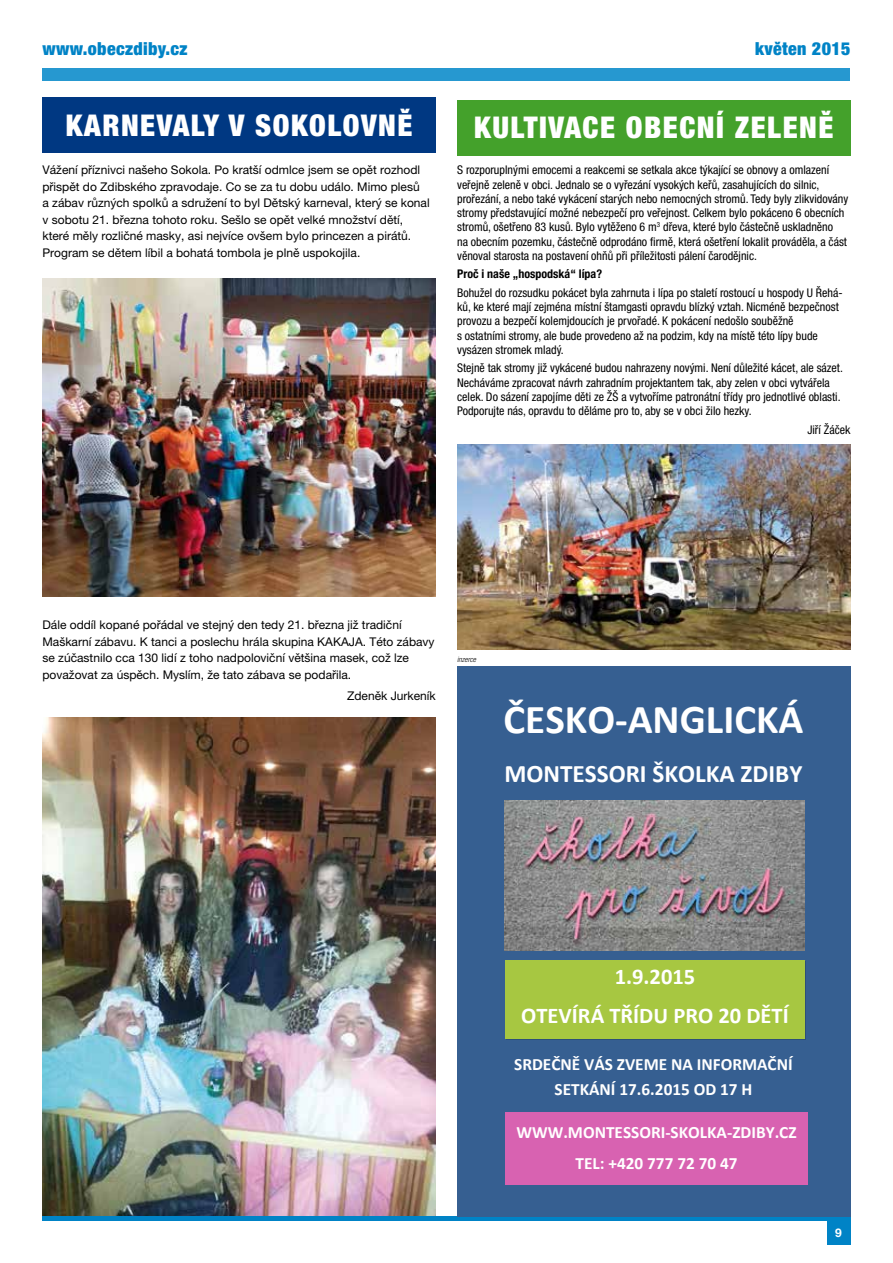
<style>
.page{position:relative;width:893px;height:1263px;background:#fff}
.page>*{position:absolute;margin:0;border:0;box-sizing:border-box;transform-origin:0 0}
.t1{font:700 41.1px "Calibri";color:#fff}
.t2{font:900 condensed 30px "Helvetica Neue LT Pro";letter-spacing:.05em;color:#fff}
.t3{font:700 25.2px "Calibri";color:#fff}
.t4{font:700 23.25px/39.2px "Calibri";color:#fff;text-align:center}
.t5{font:700 22.5px/38.2px "Calibri";color:#fff;text-align:center}
.t6{font:900 condensed 18px "Helvetica Neue LT Pro";letter-spacing:.02em;color:#0083c6}
.t7{font:700 17.25px/24.2px "Calibri";color:#fff;text-align:center}
.t8{font:condensed 12px/14.2px "Helvetica Neue LT Pro";color:#000}
.t9{font:12px/16.5px "Helvetica Neue LT Pro";color:#000}
.t10{font:700 condensed 12px "Helvetica Neue LT Pro";color:#000}
.t11{font:700 12px "Helvetica Neue LT Pro";color:#fff}
.t12{font:italic 300 condensed 7.5px "Helvetica Neue LT Pro";color:#000}
</style>
<div class="page">
<img style="left:43px;top:718px;width:393px;height:498px">
<div style="left:43px;top:68px;width:807px;height:13px;background:#2698d0"></div>
<div style="left:827px;top:1216px;width:23px;height:28px;background:#0083c6"></div>
<hr style="left:43px;top:1216px;width:807px;height:4px;background:#0083c6">
<div style="left:457px;top:666px;width:393px;height:550px;background:#365f91"></div>
<img style="left:504px;top:800px;width:301px;height:151px">
<div style="left:506px;top:962px;width:299px;height:78px;background:#a7c741"></div>
<div style="left:505px;top:960px;width:300px;height:78px;background:#a7c741"></div>
<div style="left:505px;top:1112px;width:303px;height:72px;background:#d862b1"></div>
<img style="left:43px;top:279px;width:393px;height:317px">
<div style="left:43px;top:98px;width:393px;height:55px;background:#003882"></div>
<img style="left:457px;top:444px;width:393px;height:205px">
<div style="left:457px;top:100px;width:393px;height:55px;background:#44a12b"></div>
<h3 class="t6" style="left:43px;top:38px;width:147px">WWW.OBECZDIBY.CZ</h3>
<h3 class="t6" style="left:755px;top:38px;width:97px">KVĚTEN 2015</h3>
<h2 class="t2" style="left:66px;top:107px;width:91px">KARNEVALY</h2>
<h2 class="t2" style="left:229px;top:107px;width:99px">VSOKOLOV</h2>
<h2 class="t2" style="left:378px;top:107px;width:36px">NĚ</h2>
<h2 class="t2" style="left:474px;top:109px;width:361px">KULTIVACE OBECNÍ ZELENĚ</h2>
<p class="t8" style="left:457px;top:163px;width:393px">S rozporuplnými emocemi a reakcemi se setkala akce týkající se obnovy a omlazení veřejně zeleně v obci. Jednalo se o vyřezání vysokých keřů, zasahujících do silnic, prořezání, a nebo také vykácení starých nebo nemocných stromů. Tedy byly zlikvidovány stromy představující možné nebezpečí pro veřejnost. Celkem bylo pokáceno 6 obecních stromů, ošetřeno 83 kusů. Bylo vytěženo 6 m<sup>3</sup> dřeva, které bylo částečně uskladněno<br>na obecním pozemku, částečně odprodáno firmě, která ošetření lokalit prováděla, a část věnoval starosta na postavení ohňů při příležitosti pálení čarodějnic.</p>
<p class="t10" style="left:457px;top:267px;width:146px">Proč i naše „hospodská“ lípa?</p>
<p class="t8" style="left:457px;top:285px;width:387px">Bohužel do rozsudku pokácet byla zahrnuta i lípa po staletí rostoucí u hospody U Řehá&shy;ků, ke které mají zejména místní štamgasti opravdu blízký vztah. Nicméně bezpečnost provozu a bezpečí kolemjdoucích je prvořadé. K pokácení nedošlo souběžně<br>s ostatními stromy, ale bude provedeno až na podzim, kdy na místě této lípy bude vysázen stromek mladý.</p>
<p class="t8" style="left:457px;top:361px;width:387px">Stejně tak stromy již vykácené budou nahrazeny novými. Není důležité kácet, ale sázet.<br>Necháváme zpracovat návrh zahradním projektantem tak, aby zelen v obci vytvářela celek. Do sázení zapojíme děti ze ŽŠ a vytvoříme patronátní třídy pro jednotlivé oblasti.<br>Podporujte nás, opravdu to děláme pro to, aby se v obci žilo hezky.</p>
<p class="t8" style="left:807px;top:422px;width:45px">Jiří Žáček</p>
<p class="t9" style="left:43px;top:162px;width:389px">Vážení příznivci našeho Sokola. Po kratší odmlce jsem se opět rozhodl přispět do Zdibského zpravodaje. Co se za tu dobu událo. Mimo plesů<br>a zábav různých spolků a sdružení to byl Dětský karneval, který se konal v sobotu 21. března tohoto roku. Sešlo se opět velké množství dětí, které měly rozličné masky, asi nejvíce ovšem bylo princezen a pirátů.<br>Program se dětem líbil a bohatá tombola je plně uspokojila.</p>
<p class="t9" style="left:43px;top:617px;width:394px">Dále oddíl kopané pořádal ve stejný den tedy 21. března již tradiční Maškarní zábavu. K tanci a poslechu hrála skupina KAKAJA. Této zábavy se zúčastnilo cca 130 lidí z toho nadpoloviční většina masek, což lze považovat za úspěch. Myslím, že tato zábava se podařila.</p>
<p class="t9" style="left:347px;top:687px;width:90px">Zdeněk Jurkeník</p>
<p class="t12" style="left:457px;top:655px;width:20px">inzerce</p>
<h1 class="t1" style="left:503px;top:693px;width:302px">ČESKO-ANGLICKÁ</h1>
<h3 class="t3" style="left:504px;top:758px;width:300px">MONTESSORI ŠKOLKA ZDIBY</h3>
<h3 class="t5" style="left:521px;top:957px;width:269px">1.9.2015<br>OTEVÍRÁ TŘÍDU PRO 20 DĚTÍ</h3>
<h3 class="t4" style="left:518px;top:970px;width:277px">1.9.2015<br>OTEVÍRÁ TŘÍDU PRO 20 DĚTÍ</h3>
<h3 class="t7" style="left:514px;top:1052px;width:280px">SRDEČNĚ VÁS ZVEME NA INFORMAČNÍ<br>SETKÁNÍ 17.6.2015 OD 17 H</h3>
<h3 class="t7" style="left:516px;top:1117px;width:282px;line-height:30.8px">WWW.MONTESSORI-SKOLKA-ZDIBY.CZ<br>TEL: +420 777 72 70 47</h3>
<p class="t11" style="left:835px;top:1225px;width:8px">9</p>
</div>
